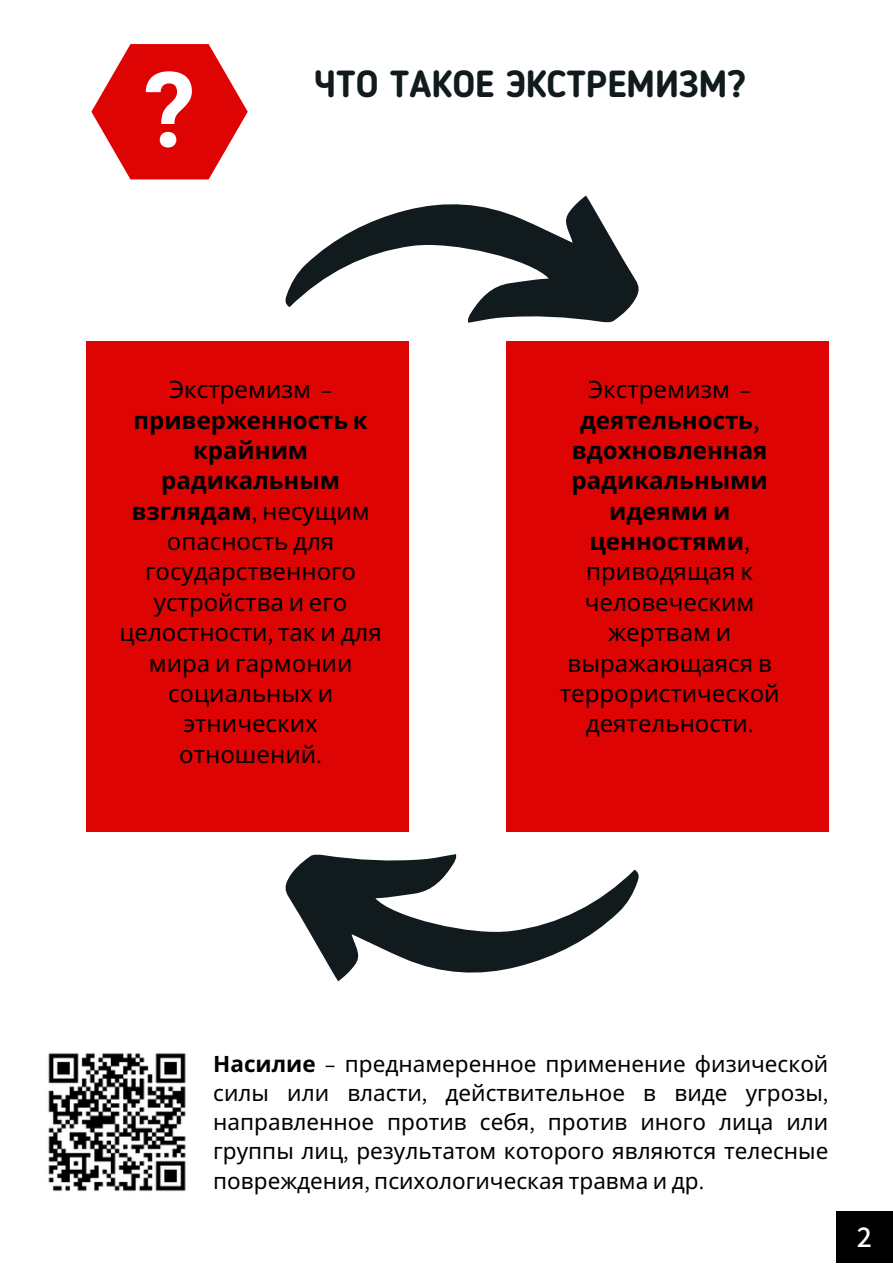
<style>
.page{position:relative;width:893px;height:1264px;background:#fff}
.page>*{position:absolute;margin:0;border:0;box-sizing:border-box;transform-origin:0 0}
.t1{font:700 104.85px "Roboto";color:#fff}
.t2{font:700 37.5px "Blogger Sans";color:#111b1e}
.t3{font:600 30px "Assistant";color:#fff}
.t4{font:24px/30.3px "Noto Sans";color:#000;text-align:center}
.t5{font:700 24px/30.3px "Noto Sans";color:#000;text-align:center}
.t6{font:22.5px/29.2px "Noto Sans";color:#000;text-align:justify}
.s1{font-weight:400}
.s2{font-family:"Assistant";font-weight:400}
.s3{font-family:"Assistant"}
.s4{font-family:"Assistant";font-weight:600}
.s5{font-weight:700}
</style>
<div class="page">
<div style="left:836px;top:1210px;width:56px;height:52px;background:#000"></div>
<svg style="left:91px;top:44px;width:157px;height:135px"></svg>
<div style="left:506px;top:341px;width:322px;height:490px;background:#df0404"></div>
<div style="left:87px;top:341px;width:322px;height:490px;background:#df0404"></div>
<svg style="left:285px;top:195px;width:354px;height:127px"></svg>
<svg style="left:285px;top:854px;width:354px;height:127px"></svg>
<img style="left:48px;top:1053px;width:138px;height:139px">
<p class="t1" style="left:143px;top:50px;width:54px">?</p>
<p class="t2" style="left:314px;top:69px;width:433px">ЧТО ТАКОЕ ЭКСТРЕМИЗМ?</p>
<p class="t5" style="left:131px;top:374px;width:240px"><span class="s1">Экстремизм</span> <span class="s2">– </span>приверженность к крайним радикальным взглядам<span class="s2">,</span> <span class="s1">несущим опасность для</span></p>
<p class="t4" style="left:119px;top:556px;width:264px">государственного устройства и его целостности<span class="s3">,</span> так и для мира и гармонии</p>
<p class="t4" style="left:168px;top:677px;width:166px">социальных и этнических отношений<span class="s3">.</span></p>
<p class="t5" style="left:571px;top:374px;width:197px"><span class="s1">Экстремизм</span> <span class="s2">– </span>деятельность<span class="s4">, </span>вдохновленная</p>
<p class="t5" style="left:571px;top:465px;width:198px">радикальными идеями и ценностями<span class="s2">,</span></p>
<p class="t4" style="left:559px;top:556px;width:221px">приводящая к человеческим жертвам и выражающаяся в террористической</p>
<p class="t4" style="left:585px;top:707px;width:169px">деятельности<span class="s3">.</span></p>
<p class="t6" style="left:213px;top:1048px;width:616px"><span class="s5">Насилие</span> <span class="s3">–</span> преднамеренное применение физической силы или власти<span class="s3">,</span> действительное в виде угрозы<span class="s3">, </span>направленное против себя<span class="s3">,</span> против иного лица или группы лиц<span class="s3">,</span> результатом которого являются телесные повреждения<span class="s3">,</span> психологическая травма и др<span class="s3">.</span></p>
<p class="t3" style="left:856px;top:1215px;width:17px">2</p>
</div>
